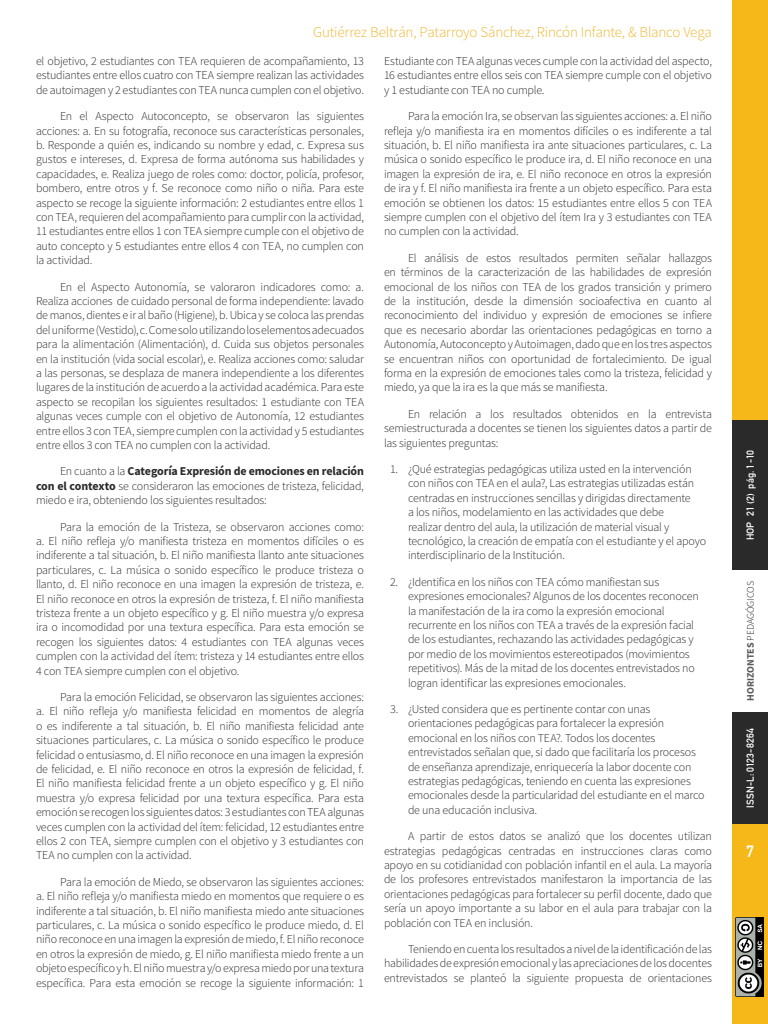
<style>
.page{position:relative;width:768px;height:1024px;background:#fff}
.page>*{position:absolute;margin:0;border:0;box-sizing:border-box;transform-origin:0 0}
.t1{font:700 16px "DIN Alternate";color:#fff}
.t2{font:300 15px "Source Sans Pro";letter-spacing:-.015em;color:#eeb731}
.t3{font:300 12px/14.4px "Source Sans Pro";letter-spacing:-.015em;color:#2a2a2a;text-align:justify}
.t4{font:700 10px "DIN Alternate";color:#fff}
.t5{font:300 10px "Source Sans Pro";letter-spacing:-.015em;color:#231f20}
.s1{font-weight:700}
.s2{font-weight:700;color:#5a5a5a}
</style>
<div class="page">
<div style="left:732px;top:712px;width:36px;height:312px;background:#f5b818"></div>
<div style="left:732px;top:0;width:36px;height:570px;background:#f5b818"></div>
<div style="left:732px;top:420px;width:36px;height:150px;background:#2a2a2a"></div>
<div style="left:732px;top:712px;width:36px;height:112px;background:#2a2a2a"></div>
<img style="left:736px;top:917px;width:27px;height:80px">
<p class="t2" style="left:313px;top:23px;width:400px">Gutiérrez Beltrán, Patarroyo Sánchez, Rincón Infante, &amp; Blanco Vega</p>
<p class="t3" style="left:36px;top:54px;width:330px">el objetivo, 2 estudiantes con TEA requieren de acompañamiento, 13 estudiantes entre ellos cuatro con TEA siempre realizan las actividades de autoimagen y 2 estudiantes con TEA nunca cumplen con el objetivo.</p>
<p class="t3" style="left:36px;top:109px;width:330px;text-indent:24px">En el Aspecto Autoconcepto, se observaron las siguientes acciones: a. En su fotografía, reconoce sus características personales, b. Responde a quién es, indicando su nombre y edad, c. Expresa sus gustos e intereses, d. Expresa de forma autónoma sus habilidades y capacidades, e. Realiza juego de roles como: doctor, policía, profesor, bombero, entre otros y f. Se reconoce como niño o niña. Para este aspecto se recoge la siguiente información: 2 estudiantes entre ellos 1 con TEA, requieren del acompañamiento para cumplir con la actividad, 11 estudiantes entre ellos 1 con TEA siempre cumple con el objetivo de auto concepto y 5 estudiantes entre ellos 4 con TEA, no cumplen con la actividad.</p>
<p class="t3" style="left:36px;top:279px;width:330px;text-indent:24px">En el Aspecto Autonomía, se valoraron indicadores como: a.<br>Realiza acciones de cuidado personal de forma independiente: lavado de manos, dientes e ir al baño (Higiene), b. Ubica y se coloca las prendas del uniforme (Vestido), c. Come solo utilizando los elementos adecuados para la alimentación (Alimentación), d. Cuida sus objetos personales en la institución (vida social escolar), e. Realiza acciones como: saludar a las personas, se desplaza de manera independiente a los diferentes lugares de la institución de acuerdo a la actividad académica. Para este aspecto se recopilan los siguientes resultados: 1 estudiante con TEA algunas veces cumple con el objetivo de Autonomía, 12 estudiantes entre ellos 3 con TEA, siempre cumplen con la actividad y 5 estudiantes entre ellos 3 con TEA no cumplen con la actividad.</p>
<p class="t3" style="left:36px;top:464px;width:329px;text-indent:24px">En cuanto a la <span class="s1">Categoría Expresión de emociones en relación con el contexto</span> se consideraron las emociones de tristeza, felicidad, miedo e ira, obteniendo los siguientes resultados:</p>
<p class="t3" style="left:36px;top:519px;width:330px;text-indent:24px">Para la emoción de la Tristeza, se observaron acciones como: a. El niño refleja y/o manifiesta tristeza en momentos difíciles o es indiferente a tal situación, b. El niño manifiesta llanto ante situaciones particulares, c. La música o sonido específico le produce tristeza o llanto, d. El niño reconoce en una imagen la expresión de tristeza, e.<br>El niño reconoce en otros la expresión de tristeza, f. El niño manifiesta tristeza frente a un objeto específico y g. El niño muestra y/o expresa ira o incomodidad por una textura específica. Para esta emoción se recogen los siguientes datos: 4 estudiantes con TEA algunas veces cumplen con la actividad del ítem: tristeza y 14 estudiantes entre ellos 4 con TEA siempre cumplen con el objetivo.</p>
<p class="t3" style="left:36px;top:690px;width:330px;text-indent:24px">Para la emoción Felicidad, se observaron las siguientes acciones: a. El niño refleja y/o manifiesta felicidad en momentos de alegría o es indiferente a tal situación, b. El niño manifiesta felicidad ante situaciones particulares, c. La música o sonido específico le produce felicidad o entusiasmo, d. El niño reconoce en una imagen la expresión de felicidad, e. El niño reconoce en otros la expresión de felicidad, f.<br>El niño manifiesta felicidad frente a un objeto específico y g. El niño muestra y/o expresa felicidad por una textura específica. Para esta emoción se recogen los siguientes datos: 3 estudiantes con TEA algunas veces cumplen con la actividad del ítem: felicidad, 12 estudiantes entre ellos 2 con TEA, siempre cumplen con el objetivo y 3 estudiantes con TEA no cumplen con la actividad.</p>
<p class="t3" style="left:36px;top:875px;width:330px;text-indent:24px">Para la emoción de Miedo, se observaron las siguientes acciones: a. El niño refleja y/o manifiesta miedo en momentos que requiere o es indiferente a tal situación, b. El niño manifiesta miedo ante situaciones particulares, c. La música o sonido específico le produce miedo, d. El niño reconoce en una imagen la expresión de miedo, f. El niño reconoce en otros la expresión de miedo, g. El niño manifiesta miedo frente a un objeto específico y h. El niño muestra y/o expresa miedo por una textura específica. Para esta emoción se recoge la siguiente información: 1</p>
<p class="t3" style="left:384px;top:54px;width:330px">Estudiante con TEA algunas veces cumple con la actividad del aspecto, 16 estudiantes entre ellos seis con TEA siempre cumple con el objetivo y 1 estudiante con TEA no cumple.</p>
<p class="t3" style="left:384px;top:109px;width:330px;text-indent:24px">Para la emoción Ira, se observan las siguientes acciones: a. El niño refleja y/o manifiesta ira en momentos difíciles o es indiferente a tal situación, b. El niño manifiesta ira ante situaciones particulares, c. La música o sonido específico le produce ira, d. El niño reconoce en una imagen la expresión de ira, e. El niño reconoce en otros la expresión de ira y f. El niño manifiesta ira frente a un objeto específico. Para esta emoción se obtienen los datos: 15 estudiantes entre ellos 5 con TEA siempre cumplen con el objetivo del ítem Ira y 3 estudiantes con TEA no cumplen con la actividad.</p>
<p class="t3" style="left:384px;top:251px;width:330px;text-indent:24px">El análisis de estos resultados permiten señalar hallazgos en términos de la caracterización de las habilidades de expresión emocional de los niños con TEA de los grados transición y primero de la institución, desde la dimensión socioafectiva en cuanto al reconocimiento del individuo y expresión de emociones se infiere que es necesario abordar las orientaciones pedagógicas en torno a Autonomía, Autoconcepto y Autoimagen, dado que en los tres aspectos se encuentran niños con oportunidad de fortalecimiento. De igual forma en la expresión de emociones tales como la tristeza, felicidad y miedo, ya que la ira es la que más se manifiesta.</p>
<p class="t3" style="left:384px;top:407px;width:330px;text-indent:24px">En relación a los resultados obtenidos en la entrevista semiestructurada a docentes se tienen los siguientes datos a partir de las siguientes preguntas:</p>
<p class="t3" style="left:408px;top:462px;width:300px;text-align:left;text-indent:-18px">1. ¿Qué estrategias pedagógicas utiliza usted en la intervención con niños con TEA en el aula?, Las estrategias utilizadas están centradas en instrucciones sencillas y dirigidas directamente<br>a los niños, modelamiento en las actividades que debe<br>realizar dentro del aula, la utilización de material visual y tecnológico, la creación de empatía con el estudiante y el apoyo interdisciplinario de la Institución.</p>
<p class="t3" style="left:408px;top:575px;width:292px;text-align:left;text-indent:-18px">2. ¿Identifica en los niños con TEA cómo manifiestan sus expresiones emocionales? Algunos de los docentes reconocen la manifestación de la ira como la expresión emocional recurrente en los niños con TEA a través de la expresión facial de los estudiantes, rechazando las actividades pedagógicas y por medio de los movimientos estereotipados (movimientos repetitivos). Más de la mitad de los docentes entrevistados no logran identificar las expresiones emocionales.</p>
<p class="t3" style="left:408px;top:702px;width:298px;text-align:left;text-indent:-18px">3. ¿Usted considera que es pertinente contar con unas orientaciones pedagógicas para fortalecer la expresión emocional en los niños con TEA?. Todos los docentes entrevistados señalan que, si dado que facilitaría los procesos de enseñanza aprendizaje, enriquecería la labor docente con estrategias pedagógicas, teniendo en cuenta las expresiones emocionales desde la particularidad del estudiante en el marco de una educación inclusiva.</p>
<p class="t3" style="left:384px;top:829px;width:330px;text-indent:24px">A partir de estos datos se analizó que los docentes utilizan estrategias pedagógicas centradas en instrucciones claras como apoyo en su cotidianidad con población infantil en el aula. La mayoría de los profesores entrevistados manifestaron la importancia de las orientaciones pedagógicas para fortalecer su perfil docente, dado que sería un apoyo importante a su labor en el aula para trabajar con la población con TEA en inclusión.</p>
<p class="t3" style="left:384px;top:942px;width:330px;text-indent:24px">Teniendo en cuenta los resultados a nivel de la identificación de las habilidades de expresión emocional y las apreciaciones de los docentes entrevistados se planteó la siguiente propuesta de orientaciones</p>
<p class="t4" style="left:743px;top:540px;width:92px;rotate:-90deg">HOP 21 (2) pág. 1-10</p>
<p class="t5" style="left:744px;top:701px;width:121px;rotate:-90deg"><span class="s2">HORIZONTES</span> PEDAGÓGICOS</p>
<p class="t4" style="left:743px;top:808px;width:81px;rotate:-90deg">ISSN-L: 0123-8264</p>
<h1 class="t1" style="left:746px;top:839px;width:9px">7</h1>
</div>
